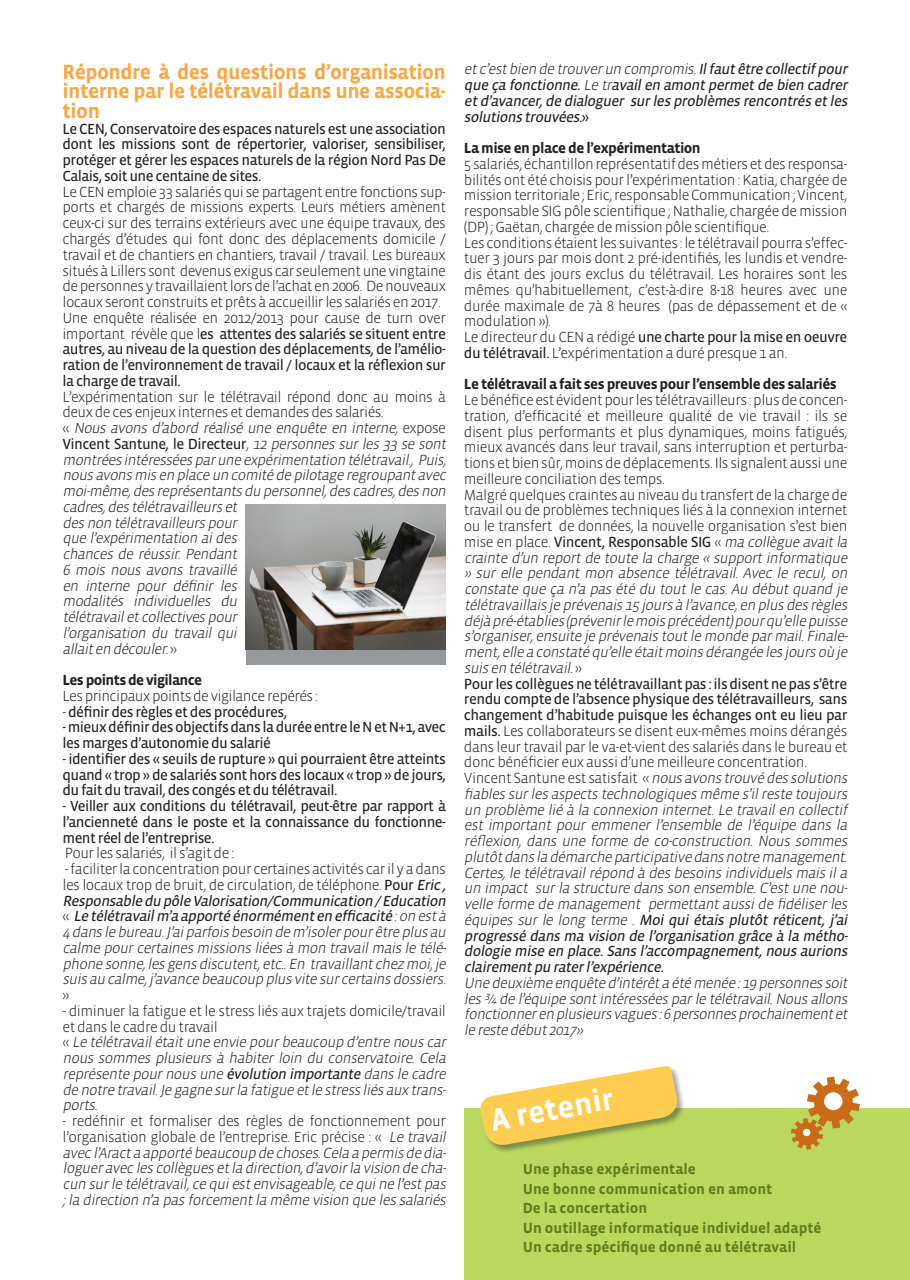
<style>
.page{position:relative;width:910px;height:1280px;background:#fff}
.page>*{position:absolute;margin:0;border:0;box-sizing:border-box;transform-origin:0 0}
.t1{font:700 31.5px "Vista Sans";color:#fff}
.t2{font:700 21px/19.5px "Vista Sans";letter-spacing:-.025em;color:#f9a646;text-align:justify}
.t3{font:italic 300 15px/15.8px "Vista Sans";letter-spacing:-.035em;color:#231f20}
.t4{font:300 15px/15.8px "Vista Sans";letter-spacing:-.035em;color:#231f20}
.t5{font:15px/15.8px "Vista Sans Reg";letter-spacing:-.04em;color:#231f20;text-align:justify}
.t6{font:italic 15px/15.8px "Vista Sans Reg";color:#231f20;text-align:justify}
.t7{font:700 15px/31.5px "Vista Sans";letter-spacing:-.035em;color:#231f20}
.t8{font:700 15px/19.5px "Vista Sans";color:#5f7d1c}
.s1{font-family:"Vista Sans";font-weight:300}
.s2{font-style:italic}
.s3{font-family:"Vista Sans";font-weight:300;font-style:italic}
.s4{font-style:normal}
.s5{font-family:"Vista Sans Reg";font-weight:400}
.s6{font-family:"Vista Sans Reg";font-weight:400;font-style:italic}
.s7{font-family:"Vista Sans";font-weight:300;font-style:normal}
.s8{font-weight:300}
.s9{font-family:"Vista Sans Reg";font-weight:400;font-style:normal}
</style>
<div class="page">
<div style="left:464px;top:1108px;width:446px;height:172px;background:#bbd75e"></div>
<div style="left:480px;top:1066px;width:206px;height:88px;background:#231f20;opacity:.4"></div>
<svg style="left:479px;top:1066px;width:200px;height:81px"></svg>
<div style="left:246px;top:505px;width:199px;height:159px;background:#95999b"></div>
<img style="left:246px;top:505px;width:199px;height:144px">
<svg style="left:791px;top:1077px;width:69px;height:73px"></svg>
<div style="left:803px;top:1129px;width:8px;height:7px;background:#fff;border-radius:50%"></div>
<h2 class="t2" style="left:63px;top:63px;width:385px">Répondre à des questions d’organisation interne par le télétravail dans une associa&shy;tion</h2>
<p class="t5" style="left:63px;top:121px;width:385px">Le CEN, Conservatoire des espaces naturels est une association dont les missions sont de répertorier, valoriser, sensibiliser, protéger et gérer les espaces naturels de la région Nord Pas De Calais, soit une centaine de sites.</p>
<p class="t4" style="left:63px;top:184px;width:385px">Le CEN emploie 33 salariés qui se partagent entre fonctions sup&shy;ports et chargés de missions experts. Leurs métiers amènent ceux-ci sur des terrains extérieurs avec une équipe travaux, des chargés d’études qui font donc des déplacements domicile / travail et de chantiers en chantiers, travail / travail. Les bureaux situés à Lillers sont devenus exigus car seulement une vingtaine de personnes y travaillaient lors de l’achat en 2006. De nouveaux locaux seront construits et prêts à accueillir les salariés en 2017.<br>Une enquête réalisée en 2012/2013 pour cause de turn over</p>
<p class="t5" style="left:63px;top:326px;width:385px"><span class="s1">important révèle que l</span>es attentes des salariés se situent entre autres, au niveau de la question des déplacements, de l’amélio&shy;ration de l’environnement de travail / locaux et la réflexion sur la charge de travail.</p>
<p class="t4" style="left:63px;top:389px;width:385px">L’expérimentation sur le télétravail répond donc au moins à deux de ces enjeux internes et demandes des salariés.<br>« <span class="s2">Nous avons d’abord réalisé une enquête en interne,</span> ex p o s e</p>
<p class="t5" style="left:62px;top:436px;width:388px">Vincent Santune, le Directeur<span class="s1">,</span> <span class="s3">12 personnessurles33 se sont</span></p>
<p class="t3" style="left:62px;top:452px;width:388px">montréesintéresséesparune expérimentation télétravail., Puis, nousavonsmisen place un comité de pilotage regroupantavec moi-même, desreprésentantsdu personnel, descadres, desnon cadres, destélétravailleurset<br>desnon télétravailleurspour<br>que l’expérimentation aides<br>chances de réussir. Pendant<br>6 mois nous avons travaillé<br>en interne pour définir les<br>modalités individuelles du<br>télétravailetcollectivespour<br>l’organisation du travail qui<br>allaiten découler.<span class="s4">»</span></p>
<p class="t7" style="left:63px;top:664px;width:141px">Les points de vigilance</p>
<p class="t4" style="left:63px;top:688px;width:257px">Les principaux points de vigilance repérés :</p>
<p class="t5" style="left:63px;top:704px;width:226px"><span class="s1">-</span> définir des règles et des procédures,</p>
<p class="t5" style="left:63px;top:720px;width:385px">- mieux définir des objectifs dans la durée entre le N et N+1, avec les marges d’autonomie du salarié</p>
<p class="t5" style="left:63px;top:751px;width:385px">- identifier des « seuils de rupture » qui pourraient être atteints quand « trop » de salariés sont hors des locaux « trop » de jours, du fait du travail, des congés et du télétravail.</p>
<p class="t5" style="left:63px;top:798px;width:385px">- Veiller aux conditions du télétravail, peut-être par rapport à l’ancienneté dans le poste et la connaissance du fonctionne&shy;ment réel de l’entreprise.</p>
<p class="t4" style="left:65px;top:846px;width:171px">Pour les salariés, il s’agit de :</p>
<p class="t4" style="left:63px;top:861px;width:385px">- faciliter la concentration pour certaines activités car il y a dans les locaux trop de bruit, de circulation, de téléphone. <span class="s5">Pour</span> <span class="s6">Eric ,</span></p>
<p class="t6" style="left:63px;top:893px;width:388px">Responsable du pôle Valorisation/Communication / Education <span class="s7">«</span> Le télétravailm’a apporté énormémenten efficacité <span class="s1">:on està</span></p>
<p class="t3" style="left:62px;top:924px;width:388px;text-align:justify">4 dansle bureau.J’aiparfoisbesoin de m’isolerpourêtre plusau calme pourcertainesmissionsliéesà mon travailmaisle télé&shy;phone sonne, lesgensdiscutent, etc..En travaillantchez moi, je suisau calme, j ’avance beaucoup plusvite surcertainsdossiers.</p>
<p class="t4" style="left:63px;top:987px;width:8px">»</p>
<p class="t3" style="left:62px;top:1003px;width:388px"><span class="s4">- diminuer la fatigue et le stress liés aux trajets domicile/travail et dans le cadre du travail<br>«</span> Le télétravailétaitune envie pourbeaucoup d’entre nouscar nous sommes plusieurs à habiter loin du conservatoire. Cela représente pournousune <span class="s5">évolution importante</span> dansle cadre de notre travail.Je gagne surla fatigue etle stressliésaux trans&shy;ports<span class="s4">.</span></p>
<p class="t3" style="left:62px;top:1113px;width:388px"><span class="s4">- redéfinir et formaliser des règles de fonctionnement pour l’organisation globale de l’entreprise. Eric précise : «</span> Le travail avec l’Aracta apporté beaucoup de choses.Cela a permisde dia&shy;logueravec lescollèguesetla direction, d’avoirla vision de cha&shy;cun surle télétravail, ce quiestenvisageable, ce quine l’estpas ; la direction n’a pasforcementla même vision que lessalariés</p>
<p class="t3" style="left:464px;top:62px;width:388px">etc’estbien de trouverun compromis.<span class="s5">Ilfautêtre collectifpour</span></p>
<p class="t6" style="left:464px;top:77px;width:388px">que ça fonctionne.<span class="s1">Le tr</span>availen amontpermetde bien cadrer etd’avancer, de dialoguer surles problèmes rencontrés etles solutions trouvées<span class="s4">. »</span></p>
<p class="t7" style="left:464px;top:133px;width:238px">La mise en place de l’expérimentation</p>
<p class="t4" style="left:464px;top:156px;width:385px">5 salariés, échantillon représentatif des métiers et des responsa&shy;bilités ont été choisis pour l’expérimentation : Katia, chargée de mission territoriale ; Eric, responsable Communication ; Vincent, responsable SIG pôle scientifique ; Nathalie, chargée de mission (DP) ; Gaëtan, chargée de mission pôle scientifique.<br>Les conditions étaient les suivantes : le télétravail pourra s’effec&shy;tuer 3 jours par mois dont 2 pré-identifiés, les lundis et vendre&shy;dis étant des jours exclus du télétravail. Les horaires sont les mêmes qu’habituellement, c’est-à-dire 8-18 heures avec une durée maximale de 7à 8 heures (pas de dépassement et de « modulation »).</p>
<p class="t5" style="left:464px;top:329px;width:385px"><span class="s1">Le directeur du CEN a rédigé</span> une charte pour la mise en oeuvre</p>
<p class="t7" style="left:464px;top:337px;width:374px"><span class="s5">du télétravail.</span> <span class="s8">L’expérimentation a duré presque 1 an.<br></span>Le télétravail a fait ses preuves pour l’ensemble des salariés</p>
<p class="t4" style="left:464px;top:392px;width:385px">Le bénéfice est évident pour les télétravailleurs : plus de concen&shy;tration, d’efficacité et meilleure qualité de vie travail : ils se disent plus performants et plus dynamiques, moins fatigués, mieux avancés dans leur travail, sans interruption et perturba&shy;tions et bien sûr, moins de déplacements. Ils signalent aussi une meilleure conciliation des temps.<br>Malgré quelques craintes au niveau du transfert de la charge de travail ou de problèmes techniques liés à la connexion internet ou le transfert de données, la nouvelle organisation s’est bien</p>
<p class="t5" style="left:464px;top:534px;width:388px"><span class="s1">mise en place.</span> Vincent, Responsable SIG <span class="s1">«</span> <span class="s3">ma collègue avaitla</span></p>
<p class="t3" style="left:464px;top:550px;width:388px;text-align:justify">crainte d’un reportde toute la charge « supportinformatique » sur elle pendant mon absence télétravail. Avec le recul, on constate que ça n’a pasété du toutle cas.Au débutquand je télétravaillaisje prévenais15 joursà l’avance, en plusdesrègles déjà pré-établies(prévenirle moisprécédent)pourqu’elle puisse s’organiser, ensuite je prévenaistoutle monde parmail.Finale&shy;ment, elle a constaté qu’elle étaitmoinsdérangée lesjoursoù je suisen télétravail.<span class="s4">»</span></p>
<p class="t5" style="left:464px;top:676px;width:385px">Pour les collègues ne télétravaillant pas : ils disent ne pas s’être rendu compte de l’absence physique des télétravailleurs, sans changement d’habitude puisque les échanges ont eu lieu par</p>
<p class="t3" style="left:464px;top:723px;width:388px"><span class="s9">mails.</span> <span class="s4">Les collaborateurs se disent eux-mêmes moins dérangés dans leur travail par le va-et-vient des salariés dans le bureau et donc bénéficier eux aussi d’une meilleure concentration.<br>Vincent Santune est satisfait «</span> nousavonstrouvé dessolutions fiablessurlesaspectstechnologiquesmême s’ilreste toujours un problème lié à la connexion internet.Le travailen collectif est important pour emmener l’ensemble de l’équipe dans la réflexion, dans une forme de co-construction. Nous sommes plutôtdansla démarche participative dansnotre management.<br>Certes, le télétravailrépond à desbesoinsindividuelsmaisila un impact surla structure dansson ensemble.C’estune nou&shy;velle forme de management permettantausside fidéliserles</p>
<p class="t6" style="left:464px;top:912px;width:388px"><span class="s1">équipes sur le long terme .</span> Moi qui étais plutôt réticent, j ’ai progressé dans ma vision de l’organisation grâce à la métho&shy;dologie mise en place.Sans l’accompagnement, nous aurions clairementpu raterl’expérience.</p>
<p class="t3" style="left:464px;top:975px;width:388px;text-align:justify">Une deuxième enquête d’intérêta été menée :19 personnessoit les¾ de l’équipe sontintéresséesparle télétravail.Nousallons fonctionneren plusieursvagues:6 personnesprochainementet le reste début2017»</p>
<h1 class="t1" style="left:488px;top:1105px;width:126px;rotate:-11deg">A retenir</h1>
<p class="t8" style="left:523px;top:1160px;width:300px">Une phase expérimentale<br>Une bonne communication en amont<br>De la concertation<br>Un outillage informatique individuel adapté<br>Un cadre spécifique donné au télétravail</p>
</div>
